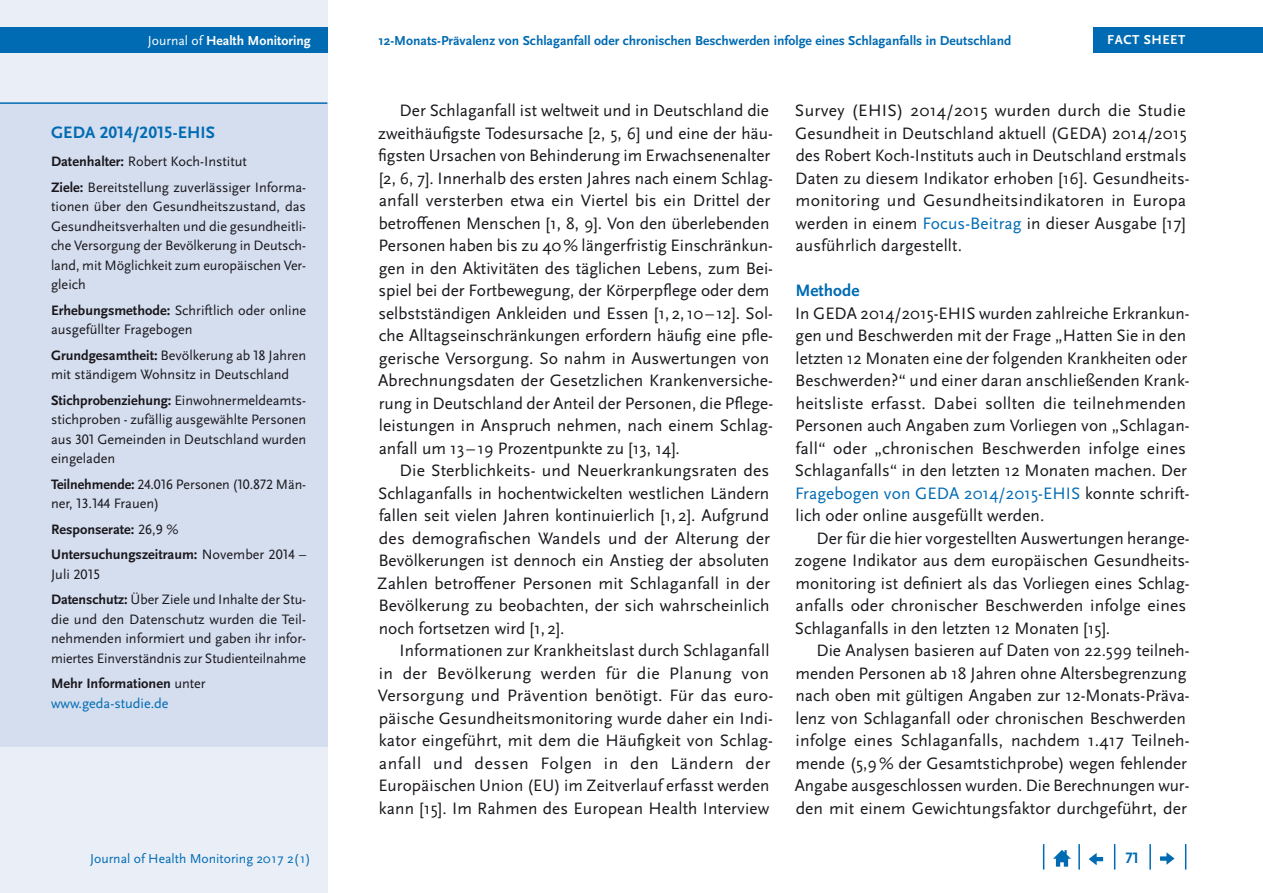
<style>
.page{position:relative;width:1263px;height:893px;background:#fff}
.page>*{position:absolute;margin:0;border:0;box-sizing:border-box;transform-origin:0 0}
.Copy_Einzug{font:17.25px/22.5px "Scala Sans Pro";color:#1a171c}
.Copy{font:17.25px/22.5px "Scala Sans Pro";letter-spacing:.005em;color:#1a171c}
.t1{font:700 17.25px "Scala Sans Pro";letter-spacing:.005em;color:#006bb3}
.t2{font:700 15.75px "Scala Sans Pro";color:#006bb3}
.BU_Quellenangabe{font:14.25px/19.5px "Scala Sans Pro";color:#1a171c;text-align:justify}
.BU_Quellenangabe-2{font:700 14.25px/19.5px "Scala Sans Pro";color:#1a171c}
.BU_Quellenangabe-3{font:14.25px/19.5px "Scala Sans Pro";color:#006bb3}
.t3{font:700 13.65px "Scala Sans Pro";color:#006bb3}
.t4{font:13.65px "Scala Sans Pro";color:#006bb3}
.t5{font:700 13.65px "Scala Sans Pro";color:#fff}
.t6{font:700 13.5px "Scala Sans Pro";letter-spacing:.04em;color:#fff}
.s1{font-weight:400}
.s2{font-weight:700}
.s3{font-weight:700;color:#1a171c}
.s4{color:#1a171c}
.s5{color:#006bb3}
</style>
<div class="page">
<div style="left:0;top:0;width:327px;height:893px;background:#eaeef7"></div>
<div style="left:0;top:28px;width:327px;height:25px;background:#006bb3"></div>
<svg style="left:1185px;top:844px;width:1px;height:26px"></svg>
<hr style="left:1149px;top:844px;width:2px;height:26px;background:#006bb3">
<svg style="left:1114px;top:844px;width:1px;height:26px"></svg>
<hr style="left:1078px;top:844px;width:2px;height:26px;background:#006bb3">
<svg style="left:1043px;top:844px;width:1px;height:26px"></svg>
<svg style="left:1053px;top:850px;width:18px;height:17px"></svg>
<svg style="left:1089px;top:853px;width:14px;height:12px"></svg>
<svg style="left:1160px;top:852px;width:14px;height:13px"></svg>
<div style="left:1093px;top:28px;width:170px;height:25px;background:#006bb3"></div>
<div style="left:0;top:104px;width:327px;height:642px;background:#d4deef"></div>
<hr style="left:0;top:102px;width:327px;height:2px;background:#006bb3">
<p class="t5" style="left:148px;top:33px;width:164px"><span class="s1">Journal of</span> Health Monitoring</p>
<h2 class="t1" style="left:51px;top:122px;width:165px">GEDA 2014/2015-EHIS</h2>
<p class="BU_Quellenangabe" style="left:51px;top:152px;width:197px"><span class="s2">Datenhalter:</span> Robert Koch-Institut</p>
<p class="BU_Quellenangabe" style="left:51px;top:177px;width:257px"><span class="s2">Ziele:</span> Bereitstellung zuverlässiger Informa&shy;tionen über den Gesundheitszustand, das Gesundheitsverhalten und die gesundheitli&shy;che Versorgung der Bevölkerung in Deutsch&shy;land, mit Möglichkeit zum europäischen Ver&shy;gleich</p>
<p class="BU_Quellenangabe" style="left:51px;top:300px;width:257px"><span class="s2">Erhebungsmethode:</span> Schriftlich oder online ausgefüllter Fragebogen</p>
<p class="BU_Quellenangabe" style="left:51px;top:345px;width:257px"><span class="s2">Grundgesamtheit:</span> Bevölkerung ab 18 Jahren mit ständigem Wohnsitz in Deutschland</p>
<p class="BU_Quellenangabe" style="left:51px;top:390px;width:257px"><span class="s2">Stichprobenziehung:</span> Einwohnermeldeamts&shy;stichproben - zufällig ausgewählte Personen aus 301 Gemeinden in Deutschland wurden eingeladen</p>
<p class="BU_Quellenangabe" style="left:51px;top:474px;width:257px"><span class="s2">Teilnehmende:</span> 24.016 Personen (10.872 Män&shy;ner, 13.144 Frauen)</p>
<p class="BU_Quellenangabe-2" style="left:51px;top:520px;width:129px">Responserate: <span class="s1">26,9 %</span></p>
<p class="BU_Quellenangabe-2" style="left:51px;top:545px;width:257px">Untersuchungszeitraum: <span class="s1">November 2014 –<br>Juli 2015</span></p>
<p class="BU_Quellenangabe" style="left:51px;top:590px;width:257px"><span class="s2">Datenschutz:</span> Über Ziele und Inhalte der Stu&shy;die und den Datenschutz wurden die Teil&shy;nehmenden informiert und gaben ihr infor&shy;miertes Einverständnis zur Studienteilnahme</p>
<p class="BU_Quellenangabe-3" style="left:51px;top:674px;width:156px"><span class="s3">Mehr Informationen</span> <span class="s4">unter </span>www.geda-studie.de</p>
<p class="t3" style="left:378px;top:33px;width:634px">12-Monats-Prävalenz von Schlaganfall oder chronischen Beschwerden infolge eines Schlaganfalls in Deutschland</p>
<p class="t6" style="left:1107px;top:32px;width:80px">FACT SHEET</p>
<p class="Copy_Einzug" style="left:378px;top:99px;width:396px;text-indent:22px">Der Schlaganfall ist weltweit und in Deutschland die zweithäufigste Todesursache [2, 5, 6] und eine der häu&shy;figsten Ursachen von Behinderung im Erwachsenenalter [2, 6, 7]. Innerhalb des ersten Jahres nach einem Schlag&shy;anfall versterben etwa ein Viertel bis ein Drittel der betroffenen Menschen [1, 8, 9]. Von den überlebenden Personen haben bis zu 40% längerfristig Einschränkun&shy;gen in den Aktivitäten des täglichen Lebens, zum Bei&shy;spiel bei der Fortbewegung, der Körperpflege oder dem selbstständigen Ankleiden und Essen [1, 2,10– 12]. Sol&shy;che Alltagseinschränkungen erfordern häufig eine pfle&shy;gerische Versorgung. So nahm in Auswertungen von Abrechnungsdaten der Gesetzlichen Krankenversiche&shy;rung in Deutschland der Anteil der Personen, die Pflege&shy;leistungen in Anspruch nehmen, nach einem Schlag&shy;anfall um 13– 19 Prozentpunkte zu [13, 14].</p>
<p class="Copy_Einzug" style="left:377px;top:459px;width:395px;text-align:justify;text-indent:23px">Die Sterblichkeits- und Neuerkrankungsraten des Schlaganfalls in hochentwickelten westlichen Ländern fallen seit vielen Jahren kontinuierlich [1, 2]. Aufgrund des demografischen Wandels und der Alterung der Bevölkerungen ist dennoch ein Anstieg der absoluten Zahlen betroffener Personen mit Schlaganfall in der Bevölkerung zu beobachten, der sich wahrscheinlich noch fortsetzen wird [1, 2].</p>
<p class="Copy_Einzug" style="left:378px;top:639px;width:396px;text-indent:22px">Informationen zur Krankheitslast durch Schlaganfall in der Bevölkerung werden für die Planung von Versorgung und Prävention benötigt. Für das euro&shy;päische Gesundheitsmonitoring wurde daher ein Indi&shy;kator eingeführt, mit dem die Häufigkeit von Schlag&shy;anfall und dessen Folgen in den Ländern der Europäischen Union (EU) im Zeitverlauf erfasst werden kann [15]. Im Rahmen des European Health Interview</p>
<p class="Copy_Einzug" style="left:795px;top:99px;width:396px">Survey (EHIS) 2014/2015 wurden durch die Studie Gesundheit in Deutschland aktuell (GEDA) 2014/2015 des Robert Koch-Instituts auch in Deutschland erstmals Daten zu diesem Indikator erhoben [16]. Gesundheits&shy;monitoring und Gesundheitsindikatoren in Europa werden in einem <span class="s5">Focus-Beitrag</span> in dieser Ausgabe [17] ausführlich dargestellt.</p>
<h2 class="t1" style="left:795px;top:280px;width:66px">Methode</h2>
<p class="Copy" style="left:795px;top:302px;width:396px">In GEDA 2014/2015-EHIS wurden zahlreiche Erkrankun&shy;gen und Beschwerden mit der Frage „Hatten Sie in den letzten 12 Monaten eine der folgenden Krankheiten oder Beschwerden?“ und einer daran anschließenden Krank&shy;heitsliste erfasst. Dabei sollten die teilnehmenden Personen auch Angaben zum Vorliegen von „Schlagan&shy;fall“ oder „chronischen Beschwerden infolge eines Schlaganfalls“ in den letzten 12 Monaten machen. Der <span class="s5">Fragebogen von GEDA 2014/2015-EHIS</span> konnte schrift&shy;lich oder online ausgefüllt werden.</p>
<p class="Copy_Einzug" style="left:795px;top:527px;width:396px;text-indent:22px">Der für die hier vorgestellten Auswertungen herange&shy;zogene Indikator aus dem europäischen Gesundheits&shy;monitoring ist definiert als das Vorliegen eines Schlag&shy;anfalls oder chronischer Beschwerden infolge eines Schlaganfalls in den letzten 12 Monaten [15].</p>
<p class="Copy_Einzug" style="left:795px;top:639px;width:396px;text-indent:22px">Die Analysen basieren auf Daten von 22.599 teilneh&shy;menden Personen ab 18 Jahren ohne Altersbegrenzung nach oben mit gültigen Angaben zur 12-Monats-Präva&shy;lenz von Schlaganfall oder chronischen Beschwerden infolge eines Schlaganfalls, nachdem 1.417 Teilneh&shy;mende (5,9% der Gesamtstichprobe) wegen fehlender Angabe ausgeschlossen wurden. Die Berechnungen wur&shy;den mit einem Gewichtungsfaktor durchgeführt, der</p>
<p class="t4" style="left:90px;top:850px;width:222px">Journal of Health Monitoring 2017 2(1)</p>
<p class="t2" style="left:1125px;top:849px;width:15px">71</p>
</div>
